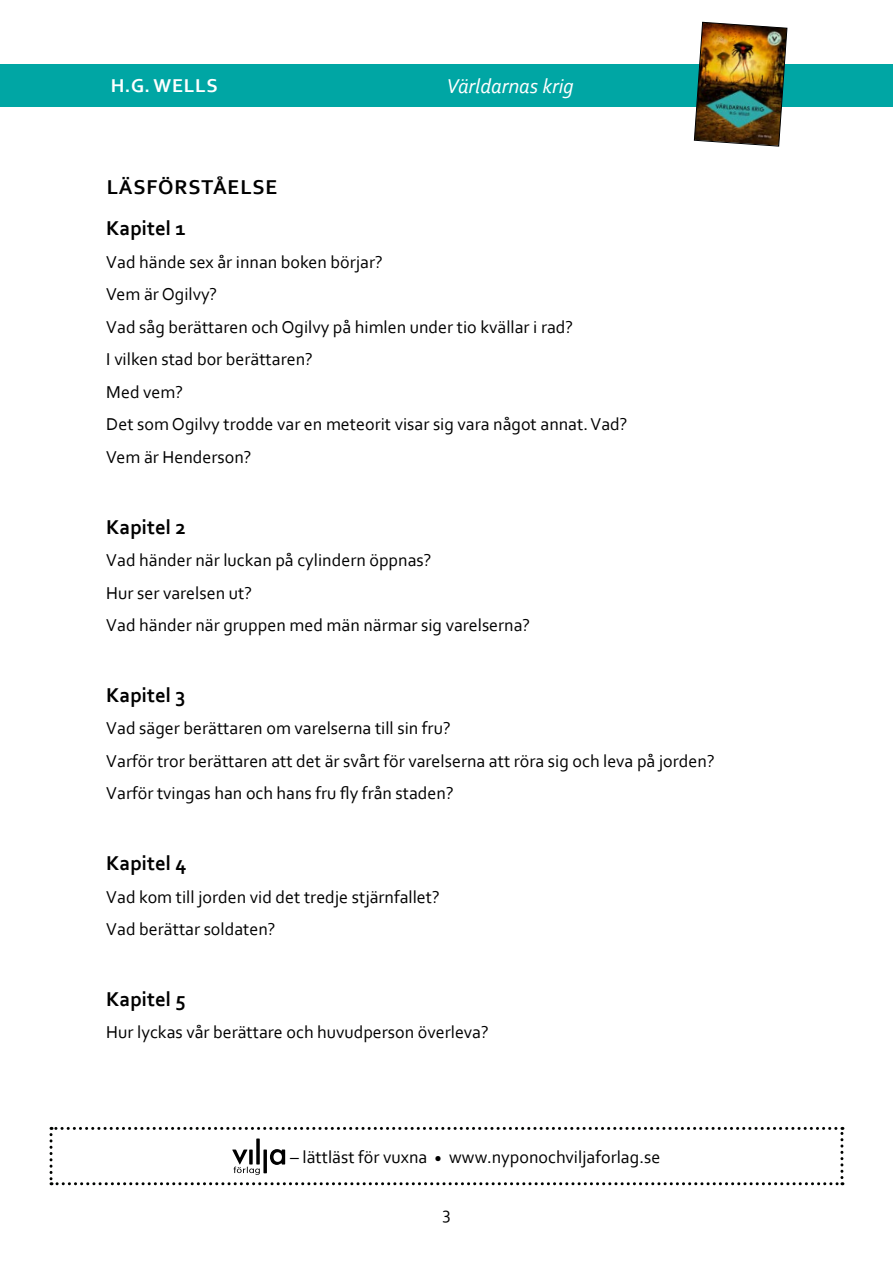
<style>
.page{position:relative;width:893px;height:1263px;background:#fff}
.page>*{position:absolute;margin:0;border:0;box-sizing:border-box;transform-origin:0 0}
.t1{font:700 21px "Corbel";color:#000}
.t2{font:700 21px/41px "Corbel";letter-spacing:.04em;color:#000}
.t3{font:italic 21px "Corbel";color:#fff}
.t4{font:700 19.5px "Corbel";letter-spacing:.04em;color:#fff}
.t5{font:18px/32.5px "Corbel";color:#000}
</style>
<div class="page">
<div style="left:0;top:64px;width:893px;height:42px;background:#00a6a4"></div>
<img style="left:694px;top:22px;width:93px;height:124px">
<svg style="left:50px;top:1127px;width:793px;height:58px"></svg>
<p class="t4" style="left:111px;top:74px;width:108px">H.G. WELLS</p>
<p class="t3" style="left:446px;top:73px;width:129px">Världarnas krig</p>
<p class="t2" style="left:106px;top:166px;width:173px">LÄSFÖRSTÅELSE<br>Kapitel 1</p>
<p class="t5" style="left:106px;top:245px;width:523px">Vad hände sex år innan boken börjar?<br>Vem är Ogilvy?<br>Vad såg berättaren och Ogilvy på himlen under tio kvällar i rad?<br>I vilken stad bor berättaren?<br>Med vem?<br>Det som Ogilvy trodde var en meteorit visar sig vara något annat. Vad?<br>Vem är Henderson?</p>
<p class="t1" style="left:106px;top:514px;width:81px">Kapitel 2</p>
<p class="t5" style="left:106px;top:543px;width:425px">Vad händer när luckan på cylindern öppnas?<br>Hur ser varelsen ut?<br>Vad händer när gruppen med män närmar sig varelserna?</p>
<p class="t1" style="left:106px;top:682px;width:81px">Kapitel 3</p>
<p class="t5" style="left:106px;top:712px;width:610px">Vad säger berättaren om varelserna till sin fru?<br>Varför tror berättaren att det är svårt för varelserna att röra sig och leva på jorden?<br>Varför tvingas han och hans fru fly från staden?</p>
<p class="t1" style="left:106px;top:850px;width:82px">Kapitel 4</p>
<p class="t5" style="left:106px;top:880px;width:335px">Vad kom till jorden vid det tredje stjärnfallet?<br>Vad berättar soldaten?</p>
<p class="t1" style="left:106px;top:986px;width:81px">Kapitel 5</p>
<p class="t5" style="left:106px;top:1016px;width:384px">Hur lyckas vår berättare och huvudperson överleva?</p>
<p class="t5" style="left:290px;top:1140px;width:372px">– lättläst för vuxna <sub>•</sub> www.nyponochviljaforlag.se</p>
<p class="t5" style="left:442px;top:1196px;width:10px">3</p>
</div>
